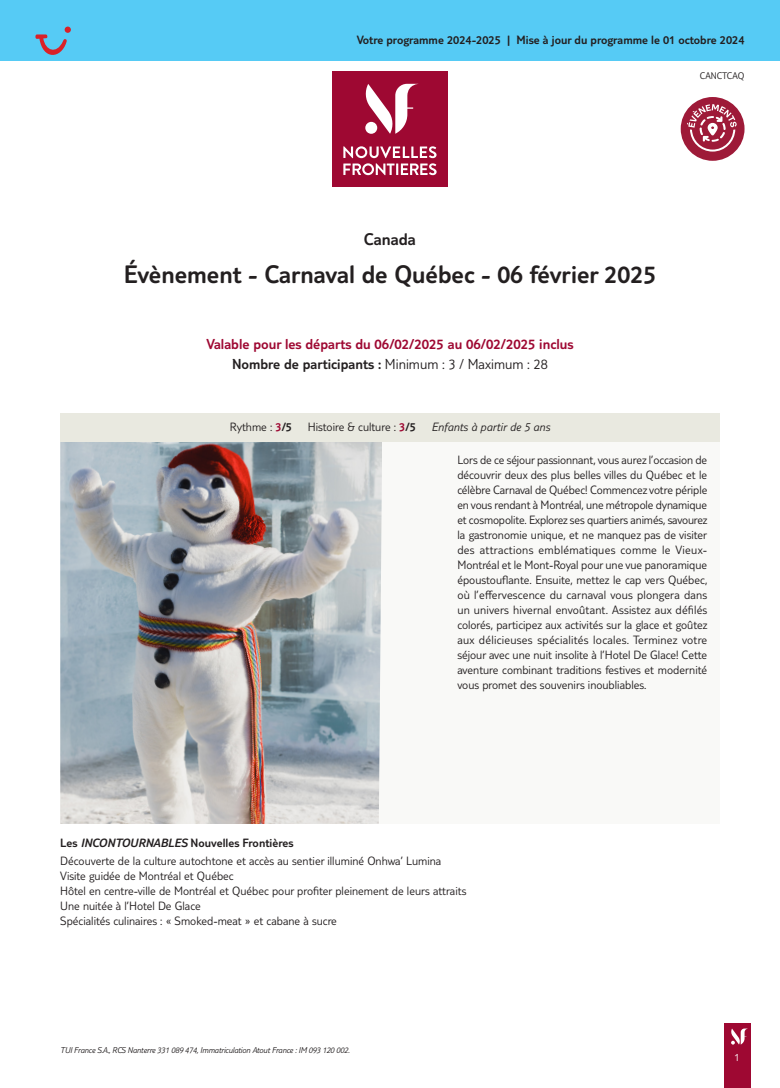
<style>
.page{position:relative;width:780px;height:1088px;background:#fff}
.page>*{position:absolute;margin:0;border:0;box-sizing:border-box;transform-origin:0 0}
.t1{font:300 26.25px "TUI Type";color:#231f20}
.t2{font:300 17.5px "TUI Type";color:#231f20}
.t3{font:300 15px/19.8px "TUI Type";color:#9e0832;text-align:center}
.t4{font:300 12.5px/15px "TUI Type";color:#231f20}
.t5{font:300 12.5px "TUI Type";color:#231f20}
.t6{font:italic 300 12.5px "TUI Type";color:#231f20}
.t7{font:300 11.25px "TUI Type";color:#fff}
.t8{font:300 10px "TUI Type";color:#231f20}
.t9{font:italic 300 8.75px "TUI Type";letter-spacing:-.02em;color:#231f20}
.s1{color:#231f20}
.s2{color:#9e0832}
.s3{font-style:inherit}
.s4{font-style:normal}
.s5{font-style:normal;color:#9e0832}
.s6{font-style:italic}
</style>
<div class="page">
<div style="left:724px;top:1023px;width:26px;height:65px;background:#9e0832"></div>
<svg style="left:731px;top:1028px;width:17px;height:16px"></svg>
<div style="left:60px;top:441px;width:659px;height:383px;background:#f9f9f7"></div>
<div style="left:0;top:0;width:780px;height:60px;background:#56cbf5"></div>
<div style="left:332px;top:72px;width:115px;height:115px;background:#9e0832"></div>
<svg style="left:343px;top:146px;width:93px;height:29px"></svg>
<svg style="left:365px;top:84px;width:52px;height:50px"></svg>
<img style="left:60px;top:441px;width:322px;height:383px">
<div style="left:60px;top:413px;width:659px;height:28px;background:#e9e9e0"></div>
<svg style="left:35px;top:27px;width:36px;height:28px"></svg>
<div style="left:680px;top:97px;width:64px;height:64px;background:#9e1a38;border-radius:50%"></div>
<svg style="left:687px;top:104px;width:49px;height:48px"></svg>
<p class="t5" style="left:356px;top:33px;width:389px">Votre programme 2024-2025 | Mise à jour du programme le 01 octobre 2024</p>
<p class="t8" style="left:699px;top:70px;width:46px">CANCTCAQ</p>
<h2 class="t2" style="left:364px;top:229px;width:53px">Canada</h2>
<h1 class="t1" style="left:124px;top:259px;width:534px">Évènement - Carnaval de Québec - 06 février 2025</h1>
<p class="t3" style="left:206px;top:334px;width:368px">Valable pour les départs du 06/02/2025 au 06/02/2025 inclus<br><span class="s1">Nombre de participants :</span> <span class="s1">Minimum : 3 / Maximum : 28</span></p>
<p class="t4" style="left:230px;top:419px;width:64px">Rythme : <span class="s2">3</span><span class="s3">/5</span></p>
<p class="t6" style="left:308px;top:420px;width:244px"><span class="s4">Histoire &amp; culture :</span> <span class="s5">3</span><span class="s4">/5</span> Enfants à partir de 5 ans</p>
<p class="t4" style="left:457px;top:452px;width:251px;text-align:justify">Lors de ce séjour passionnant, vous aurez l’occasion de découvrir deux des plus belles villes du Québec et le célèbre Carnaval de Québec! Commencez votre périple en vous rendant à Montréal, une métropole dynamique et cosmopolite. Explorez ses quartiers animés, savourez la gastronomie unique, et ne manquez pas de visiter des attractions emblématiques comme le Vieux-Montréal et le Mont-Royal pour une vue panoramique époustouflante. Ensuite, mettez le cap vers Québec, où l’effervescence du carnaval vous plongera dans un univers hivernal envoûtant. Assistez aux défilés colorés, participez aux activités sur la glace et goûtez aux délicieuses spécialités locales. Terminez votre séjour avec une nuit insolite à l’Hotel De Glace! Cette aventure combinant traditions festives et modernité vous promet des souvenirs inoubliables.</p>
<p class="t4" style="left:60px;top:833px;width:382px;line-height:18.5px"><span class="s3">Les</span> <span class="s6">INCONTOURNABLES</span> <span class="s3">Nouvelles Frontières<br></span>Découverte de la culture autochtone et accès au sentier illuminé Onhwa’ Lumina</p>
<p class="t4" style="left:60px;top:868px;width:407px">Visite guidée de Montréal et Québec<br>Hôtel en centre-ville de Montréal et Québec pour profiter pleinement de leurs attraits Une nuitée à l’Hotel De Glace<br>Spécialités culinaires : « Smoked-meat » et cabane à sucre</p>
<p class="t9" style="left:60px;top:1045px;width:291px">TUI France S.A., RCS Nanterre 331 089 474, Immatriculation Atout France : IM 093 120 002.</p>
<p class="t7" style="left:734px;top:1050px;width:7px">1</p>
</div>
